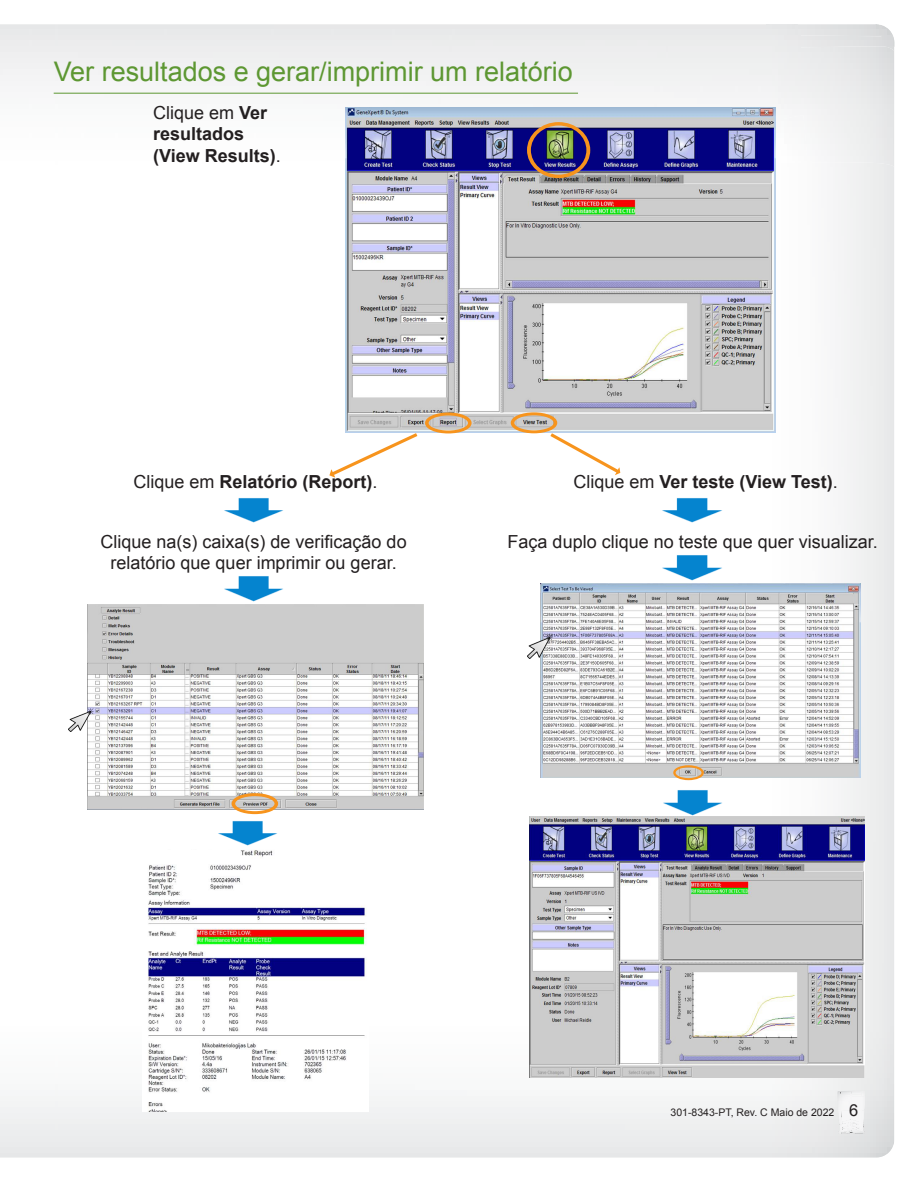
<style>
.page{position:relative;width:918px;height:1188px;background:#fff}
.page>*{position:absolute;margin:0;border:0;box-sizing:border-box;transform-origin:0 0}
.t1{font:27px "Arial";color:#5d9732}
.t2{font:18px/21.6px "Arial";color:#231f20;text-align:center}
.t3{font:700 18px/21.6px "Arial";color:#231f20}
.t4{font:10.5px "Arial";color:#231f20}
.s1{font-weight:400}
.s2{font-size:16.5px}
</style>
<div class="page">
<hr style="left:54px;top:93px;width:524px;height:1px;background:#5d9732">
<img style="left:346px;top:107px;width:429px;height:326px">
<svg style="left:329px;top:431px;width:90px;height:46px"></svg>
<img style="left:147px;top:850px;width:220px;height:262px">
<img style="left:218px;top:821px;width:59px;height:25px">
<div style="left:527px;top:122px;width:63px;height:56px;border:4px solid #f7941d;border-radius:50%"></div>
<div style="left:511px;top:412px;width:46px;height:21px;border:3px solid #f7941d;border-radius:50%"></div>
<img style="left:541px;top:583px;width:319px;height:195px">
<img style="left:662px;top:498px;width:60px;height:25px">
<img style="left:527px;top:635px;width:26px;height:23px">
<div style="left:425px;top:412px;width:46px;height:22px;border:3px solid #f7941d;border-radius:50%"></div>
<img style="left:88px;top:604px;width:335px;height:205px">
<img style="left:68px;top:708px;width:26px;height:24px">
<img style="left:530px;top:816px;width:334px;height:262px">
<img style="left:663px;top:790px;width:59px;height:25px">
<img style="left:662px;top:555px;width:60px;height:26px">
<img style="left:224px;top:576px;width:59px;height:26px">
<img style="left:224px;top:498px;width:59px;height:25px">
<svg style="left:549px;top:431px;width:71px;height:44px"></svg>
<div style="left:232px;top:793px;width:46px;height:21px;border:3px solid #f7941d;border-radius:50%"></div>
<div style="left:673px;top:765px;width:31px;height:15px;border:2px solid #f7941d;border-radius:50%"></div>
<img style="left:837px;top:1111px;width:1px;height:23px">
<img style="left:837px;top:1091px;width:1px;height:20px">
<img style="left:838px;top:1091px;width:27px;height:43px">
<svg style="left:841px;top:1091px;width:10px;height:5px"></svg>
<img style="left:851px;top:1091px;width:14px;height:5px">
<h1 class="t1" style="left:54px;top:54px;width:521px">Ver resultados e gerar/imprimir um relatório</h1>
<p class="t3" style="left:153px;top:103px;width:129px"><span class="s1">Clique em</span> Ver resultados (View Results)<span class="s1">.</span></p>
<p class="t3" style="left:134px;top:473px;width:246px"><span class="s1">Clique em</span> Relatório (Report)<span class="s1">.</span></p>
<p class="t2" style="left:101px;top:531px;width:308px">Clique na(s) caixa(s) de verificação do relatório que quer imprimir ou gerar.</p>
<p class="t3" style="left:573px;top:473px;width:266px"><span class="s1">Clique em</span> Ver teste (View Test)<span class="s1">.</span></p>
<p class="t2" style="left:508px;top:532px;width:372px">Faça duplo clique no teste que quer visualizar.</p>
<p class="t4" style="left:671px;top:1108px;width:189px">301-8343-PT, Rev. C Maio de 2022 <span class="s2">6</span></p>
</div>
